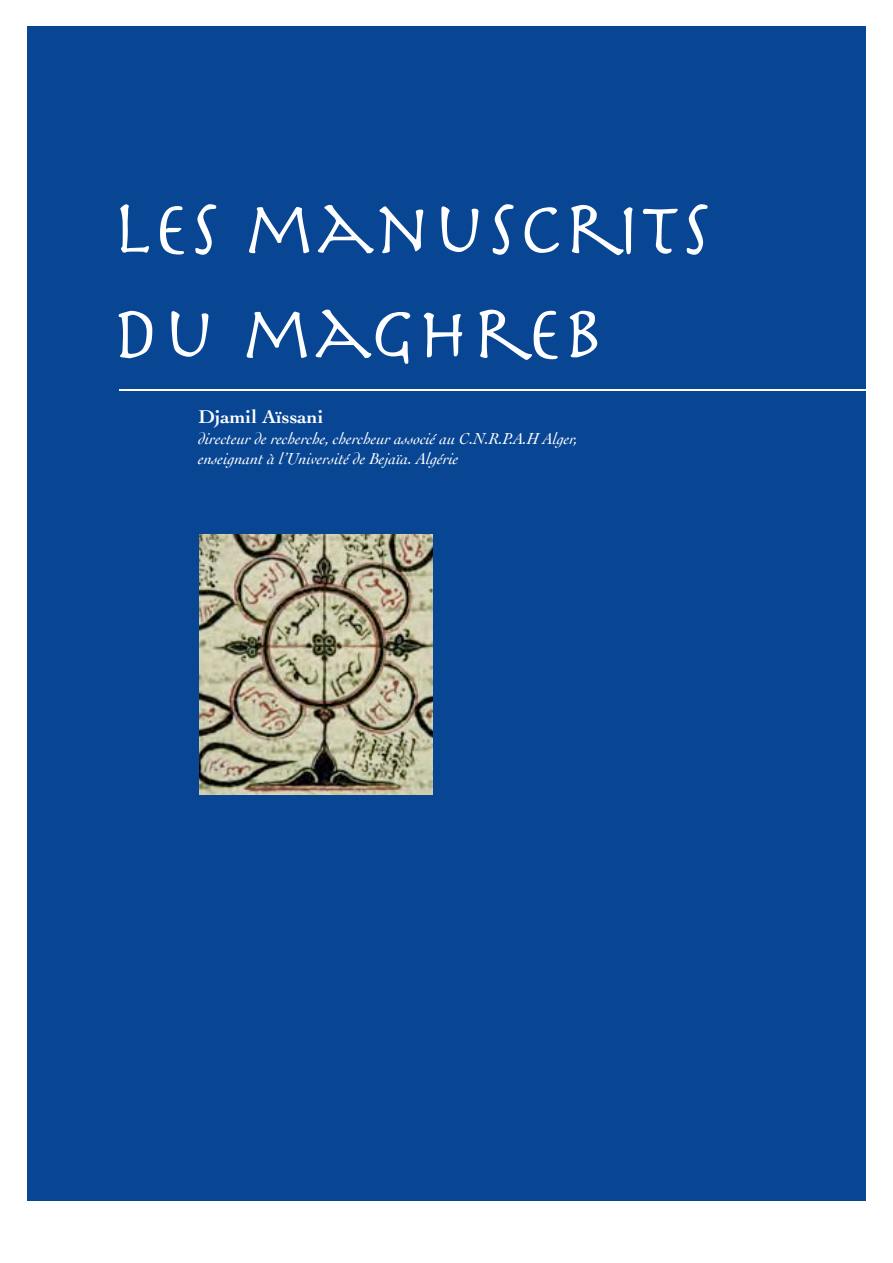
<style>
.page{position:relative;width:893px;height:1263px;background:#fff}
.page>*{position:absolute;margin:0;border:0;box-sizing:border-box;transform-origin:0 0}
.t1{font:77.4px/104.7px "Herculanum";color:#fff}
.t2{font:700 19.35px "Cochin";color:#fff}
.t3{font:italic 16.65px/19.6px "Cochin";color:#fff}
</style>
<div class="page">
<div style="left:27px;top:27px;width:838px;height:1174px;background:#084694"></div>
<hr style="left:119px;top:389px;width:746px;height:2px;background:#fff">
<img style="left:200px;top:534px;width:232px;height:261px">
<p class="t1" style="left:111px;top:177px;width:600px">LES MANUSCRITS<br>DU MAGHREB</p>
<p class="t2" style="left:198px;top:405px;width:126px">Djamil Aïssani</p>
<p class="t3" style="left:198px;top:429px;width:381px">directeur de recherche, chercheur associé au C.N.R.P.A.H Alger, enseignant à l’Université de Bejaïa. Algérie</p>
</div>
